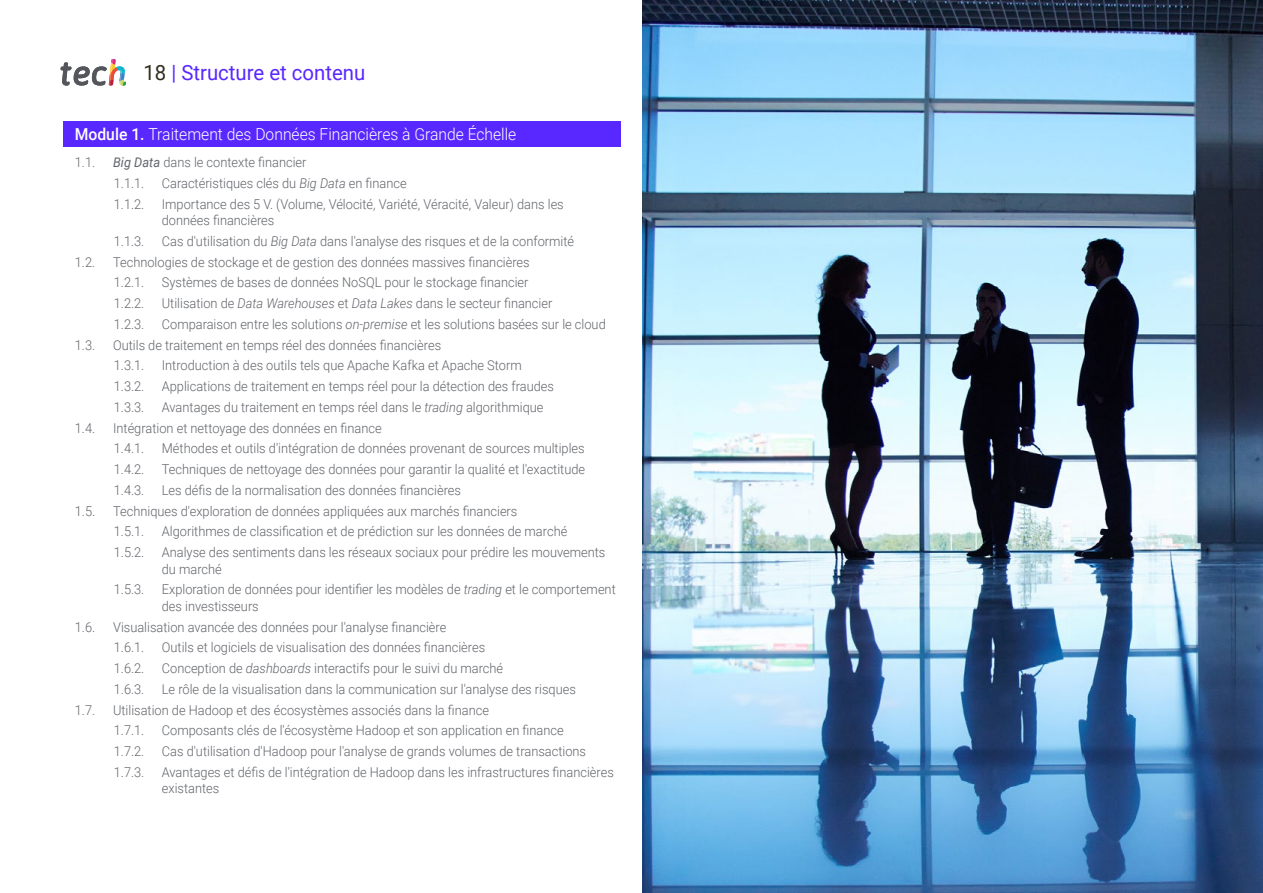
<style>
.page{position:relative;width:1263px;height:893px;background:#fff}
.page>*{position:absolute;margin:0;border:0;box-sizing:border-box;transform-origin:0 0}
.t1{font:21px "Roboto";color:#5927ff}
.t2{font:300 16.5px "Roboto";color:#fff;scale:.95 1}
.t3{font:300 13.5px/20.7px "Roboto";color:#61646a;scale:.95 1}
.s1{color:#312e20}
.s2{font-weight:500}
.s3{font-weight:400;font-style:italic}
.s4{font-style:italic}
</style>
<div class="page">
<img style="left:642px;top:0;width:621px;height:893px">
<div style="left:64px;top:121px;width:557px;height:25px;background:#5927ff"></div>
<svg style="left:61px;top:59px;width:65px;height:27px"></svg>
<h1 class="t1" style="left:144px;top:57px;width:223px"><span class="s1">18</span> | Structure et contenu</h1>
<p class="t2" style="left:75px;top:123px;width:466px"><span class="s2">Module 1.</span> Traitement des Données Financières à Grande Échelle</p>
<p class="t3" style="left:75px;top:151px;width:23px">1.1.</p>
<p class="t3" style="left:113px;top:151px;width:205px"><span class="s3">Big Data</span> dans le contexte financier<br>1.1.1.</p>
<p class="t3" style="left:162px;top:172px;width:259px">Caractéristiques clés du <span class="s4">Big Data</span> en finance</p>
<p class="t3" style="left:114px;top:193px;width:34px">1.1.2.</p>
<p class="t3" style="left:162px;top:195px;width:425px;line-height:16.5px">Importance des 5 V. (Volume, Vélocité, Variété, Véracité, Valeur) dans les données financières</p>
<p class="t3" style="left:114px;top:230px;width:34px">1.1.3.</p>
<p class="t3" style="left:162px;top:230px;width:435px">Cas d'utilisation du <span class="s4">Big Data</span> dans l'analyse des risques et de la conformité</p>
<p class="t3" style="left:75px;top:251px;width:23px">1.2.</p>
<p class="t3" style="left:113px;top:251px;width:440px">Technologies de stockage et de gestion des données massives financières<br>1.2.1.</p>
<p class="t3" style="left:162px;top:272px;width:387px">Systèmes de bases de données NoSQL pour le stockage financier</p>
<p class="t3" style="left:114px;top:292px;width:34px">1.2.2.</p>
<p class="t3" style="left:162px;top:292px;width:413px">Utilisation de <span class="s4">Data Warehouses</span> et <span class="s4">Data Lakes</span> dans le secteur financier</p>
<p class="t3" style="left:114px;top:313px;width:34px">1.2.3.</p>
<p class="t3" style="left:162px;top:313px;width:469px">Comparaison entre les solutions <span class="s4">on-premise</span> et les solutions basées sur le cloud</p>
<p class="t3" style="left:75px;top:334px;width:23px">1.3.</p>
<p class="t3" style="left:113px;top:334px;width:347px">Outils de traitement en temps réel des données financières<br>1.3.1.</p>
<p class="t3" style="left:162px;top:355px;width:380px">Introduction à des outils tels que Apache Kafka et Apache Storm</p>
<p class="t3" style="left:114px;top:375px;width:34px">1.3.2.</p>
<p class="t3" style="left:162px;top:375px;width:414px">Applications de traitement en temps réel pour la détection des fraudes</p>
<p class="t3" style="left:114px;top:396px;width:34px">1.3.3.</p>
<p class="t3" style="left:162px;top:396px;width:403px">Avantages du traitement en temps réel dans le <span class="s4">trading</span> algorithmique</p>
<p class="t3" style="left:75px;top:417px;width:23px">1.4.</p>
<p class="t3" style="left:113px;top:417px;width:284px">Intégration et nettoyage des données en finance<br>1.4.1.</p>
<p class="t3" style="left:162px;top:438px;width:447px">Méthodes et outils d'intégration de données provenant de sources multiples</p>
<p class="t3" style="left:114px;top:458px;width:34px">1.4.2.</p>
<p class="t3" style="left:162px;top:458px;width:447px">Techniques de nettoyage des données pour garantir la qualité et l'exactitude</p>
<p class="t3" style="left:114px;top:479px;width:34px">1.4.3.</p>
<p class="t3" style="left:162px;top:479px;width:316px">Les défis de la normalisation des données financières</p>
<p class="t3" style="left:75px;top:500px;width:23px">1.5.</p>
<p class="t3" style="left:113px;top:500px;width:427px">Techniques d'exploration de données appliquées aux marchés financiers<br>1.5.1.</p>
<p class="t3" style="left:162px;top:521px;width:428px">Algorithmes de classification et de prédiction sur les données de marché</p>
<p class="t3" style="left:114px;top:541px;width:34px">1.5.2.</p>
<p class="t3" style="left:162px;top:544px;width:468px;line-height:16.5px">Analyse des sentiments dans les réseaux sociaux pour prédire les mouvements du marché</p>
<p class="t3" style="left:114px;top:579px;width:34px">1.5.3.</p>
<p class="t3" style="left:162px;top:581px;width:479px;line-height:16.5px">Exploration de données pour identifier les modèles de <span class="s4">trading</span> et le comportement des investisseurs</p>
<p class="t3" style="left:75px;top:616px;width:23px">1.6.</p>
<p class="t3" style="left:113px;top:616px;width:352px">Visualisation avancée des données pour l'analyse financière<br>1.6.1.</p>
<p class="t3" style="left:162px;top:637px;width:342px">Outils et logiciels de visualisation des données financières</p>
<p class="t3" style="left:114px;top:657px;width:34px">1.6.2.</p>
<p class="t3" style="left:162px;top:657px;width:361px">Conception de <span class="s4">dashboards</span> interactifs pour le suivi du marché</p>
<p class="t3" style="left:114px;top:678px;width:34px">1.6.3.</p>
<p class="t3" style="left:162px;top:678px;width:437px">Le rôle de la visualisation dans la communication sur l'analyse des risques</p>
<p class="t3" style="left:75px;top:699px;width:23px">1.7.</p>
<p class="t3" style="left:113px;top:699px;width:397px">Utilisation de Hadoop et des écosystèmes associés dans la finance<br>1.7.1.</p>
<p class="t3" style="left:162px;top:720px;width:424px">Composants clés de l'écosystème Hadoop et son application en finance</p>
<p class="t3" style="left:114px;top:740px;width:34px">1.7.2.</p>
<p class="t3" style="left:162px;top:740px;width:448px">Cas d'utilisation d'Hadoop pour l'analyse de grands volumes de transactions</p>
<p class="t3" style="left:114px;top:761px;width:34px">1.7.3.</p>
<p class="t3" style="left:162px;top:763px;width:477px;line-height:16.5px">Avantages et défis de l'intégration de Hadoop dans les infrastructures financières existantes</p>
</div>
